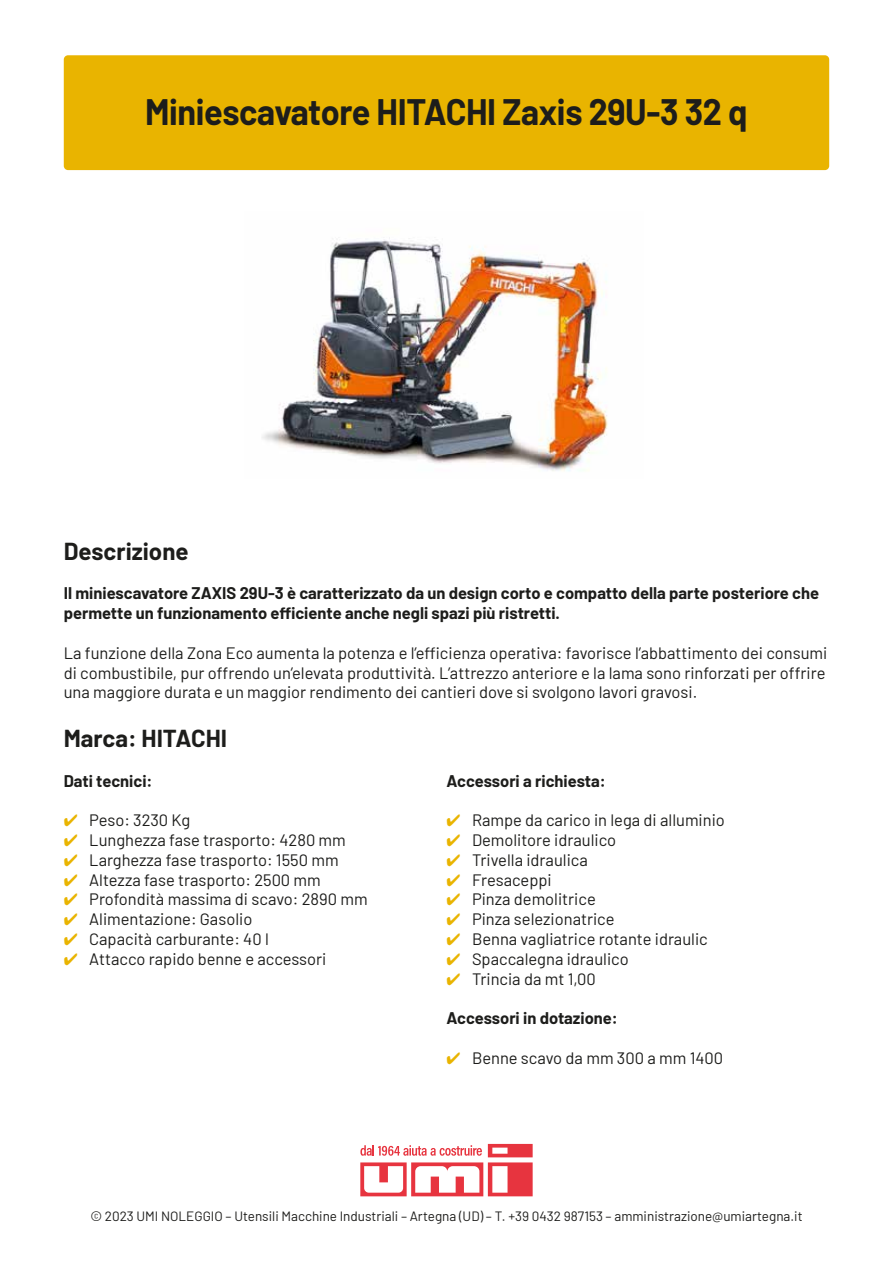
<style>
.page{position:relative;width:893px;height:1263px;background:#fff}
.page>*{position:absolute;margin:0;border:0;box-sizing:border-box;transform-origin:0 0}
.t1{font:700 36px "Barlow";letter-spacing:-.01em;color:#1d1d1b;scale:.95 1}
.t2{font:700 24px "Barlow";color:#1d1d1b}
.t3{font:16.5px/19.8px "Barlow";color:#1d1d1b;text-align:justify}
.t4{font:700 16.5px/19.8px "Barlow";color:#1d1d1b}
.t5{font:13.5px "Barlow";color:#1d1d1b}
.s1{color:#e9b400}
</style>
<div class="page">
<img style="left:262px;top:237px;width:346px;height:234px">
<svg style="left:360px;top:1144px;width:173px;height:52px"></svg>
<div style="left:64px;top:55px;width:765px;height:115px;background:#e9b400;border-radius:4px"></div>
<h1 class="t1" style="left:145px;top:85px;width:636px">Miniescavatore HITACHI Zaxis 29U-3 32 q</h1>
<h2 class="t2" style="left:64px;top:533px;width:126px">Descrizione</h2>
<p class="t4" style="left:64px;top:582px;width:757px">Il miniescavatore ZAXIS 29U-3 è caratterizzato da un design corto e compatto della parte posteriore che permette un funzionamento efficiente anche negli spazi più ristretti.</p>
<p class="t3" style="left:64px;top:642px;width:765px">La funzione della Zona Eco aumenta la potenza e l’efficienza operativa: favorisce l’abbattimento dei consumi di combustibile, pur offrendo un’elevata produttività. L’attrezzo anteriore e la lama sono rinforzati per offrire una maggiore durata e un maggior rendimento dei cantieri dove si svolgono lavori gravosi.</p>
<h2 class="t2" style="left:64px;top:721px;width:165px">Marca: HITACHI</h2>
<p class="t4" style="left:64px;top:769px;width:90px">Dati tecnici:</p>
<p class="t3" style="left:64px;top:809px;width:128px"><span class="s1">✔</span> Peso: 3230 Kg</p>
<p class="t3" style="left:64px;top:829px;width:284px"><span class="s1">✔</span> Lunghezza fase trasporto: 4280 mm</p>
<p class="t3" style="left:64px;top:849px;width:276px"><span class="s1">✔</span> Larghezza fase trasporto: 1550 mm</p>
<p class="t3" style="left:64px;top:868px;width:259px"><span class="s1">✔</span> Altezza fase trasporto: 2500 mm</p>
<p class="t3" style="left:64px;top:888px;width:305px"><span class="s1">✔</span> Profondità massima di scavo: 2890 mm</p>
<p class="t3" style="left:64px;top:908px;width:190px"><span class="s1">✔</span> Alimentazione: Gasolio</p>
<p class="t3" style="left:64px;top:928px;width:207px"><span class="s1">✔</span> Capacità carburante: 40 l</p>
<p class="t3" style="left:64px;top:948px;width:264px"><span class="s1">✔</span> Attacco rapido benne e accessori</p>
<p class="t4" style="left:446px;top:769px;width:161px">Accessori a richiesta:</p>
<p class="t3" style="left:446px;top:809px;width:280px"><span class="s1">✔</span> Rampe da carico in lega di alluminio</p>
<p class="t3" style="left:446px;top:829px;width:171px"><span class="s1">✔</span> Demolitore idraulico</p>
<p class="t3" style="left:446px;top:849px;width:143px"><span class="s1">✔</span> Trivella idraulica</p>
<p class="t3" style="left:446px;top:868px;width:107px"><span class="s1">✔</span> Fresaceppi</p>
<p class="t3" style="left:446px;top:888px;width:151px"><span class="s1">✔</span> Pinza demolitrice</p>
<p class="t3" style="left:446px;top:908px;width:170px"><span class="s1">✔</span> Pinza selezionatrice</p>
<p class="t3" style="left:446px;top:928px;width:263px"><span class="s1">✔</span> Benna vagliatrice rotante idraulic</p>
<p class="t3" style="left:446px;top:948px;width:184px"><span class="s1">✔</span> Spaccalegna idraulico</p>
<p class="t3" style="left:446px;top:967px;width:151px"><span class="s1">✔</span> Trincia da mt 1,00</p>
<p class="t4" style="left:446px;top:1007px;width:173px">Accessori in dotazione:</p>
<p class="t3" style="left:446px;top:1047px;width:278px"><span class="s1">✔</span> Benne scavo da mm 300 a mm 1400</p>
<p class="t5" style="left:90px;top:1206px;width:714px">© 2023 UMI NOLEGGIO – Utensili Macchine Industriali – Artegna (UD) – T. +39 0432 987153 – amministrazione@umiartegna.it</p>
</div>
